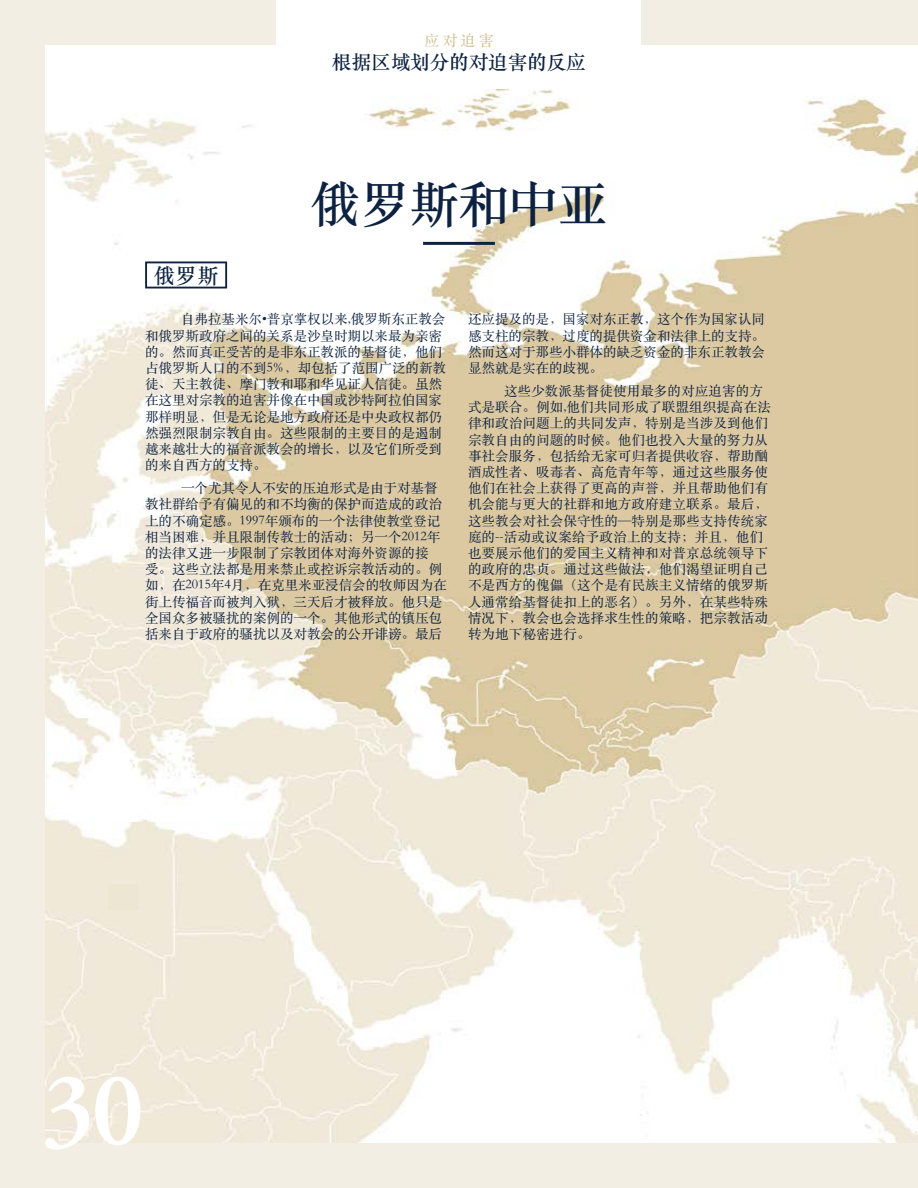
<style>
.page{position:relative;width:918px;height:1188px;background:#fff}
.page>*{position:absolute;margin:0;border:0;box-sizing:border-box;transform-origin:0 0}
.t1{font:600 105px "Adobe Garamond Pro";color:#fff}
.t2{font:49.5px "ST Songti SC Bold";color:#0d2240}
.t3{font:21px "ST Songti SC Bold";color:#0d2240}
.t4{font:19.5px "ST Songti SC Bold";color:#0d2240}
.t5{font:15px "ST Songti SC Regular";color:#d1bd8d}
.t6{font:13.5px/16.2px "ST Songti SC Regular";color:#0d2240}
</style>
<div class="page">
<div style="left:0;top:0;width:873px;height:1188px;background:#f3eee3"></div>
<div style="left:873px;top:0;width:45px;height:1188px;background:#f3eee3"></div>
<img style="left:45px;top:45px;width:873px;height:1098px">
<hr style="left:423px;top:242px;width:72px;height:3px;background:#0d2240">
<svg style="left:145px;top:261px;width:82px;height:27px"></svg>
<div style="left:147px;top:263px;width:78px;height:24px;background:#fff"></div>
<div style="left:277px;top:0;width:364px;height:89px;background:#fff"></div>
<div style="left:108px;top:884px;width:30px;height:25px;background:#ede6d3"></div>
<p class="t5" style="left:424px;top:31px;width:71px">应对迫害</p>
<h3 class="t4" style="left:332px;top:49px;width:255px">根据区域划分的对迫害的反应</h3>
<h2 class="t2" style="left:310px;top:172px;width:298px">俄罗斯和中亚</h2>
<h3 class="t3" style="left:154px;top:262px;width:66px">俄罗斯</h3>
<p class="t6" style="left:145px;top:311px;width:302px;text-indent:36px">自弗拉基米尔•普京掌权以来,俄罗斯东正教会和俄罗斯政府之间的关系是沙皇时期以来最为亲密的。然而真正受苦的是非东正教派的基督徒，他们占俄罗斯人口的不到5%，却包括了范围广泛的新教徒、天主教徒、摩门教和耶和华见证人信徒。虽然在这里对宗教的迫害并像在中国或沙特阿拉伯国家那样明显，但是无论是地方政府还是中央政权都仍然强烈限制宗教自由。这些限制的主要目的是遏制越来越壮大的福音派教会的增长，以及它们所受到的来自西方的支持。</p>
<p class="t6" style="left:145px;top:479px;width:303px;text-indent:36px">一个尤其令人不安的压迫形式是由于对基督教社群给予有偏见的和不均衡的保护而造成的政治上的不确定感。1997年颁布的一个法律使教堂登记相当困难，并且限制传教士的活动；另一个2012年的法律又进一步限制了宗教团体对海外资源的接<br>受。这些立法都是用来禁止或控诉宗教活动的。例如，在2015年4月，在克里米亚浸信会的牧师因为在街上传福音而被判入狱，三天后才被释放。他只是全国众多被骚扰的案例的一个。其他形式的镇压包括来自于政府的骚扰以及对教会的公开诽谤。最后</p>
<p class="t6" style="left:468px;top:311px;width:298px;text-align:justify">还应提及的是，国家对东正教，这个作为国家认同感支柱的宗教，过度的提供资金和法律上的支持。然而这对于那些小群体的缺乏资金的非东正教教会显然就是实在的歧视。</p>
<p class="t6" style="left:468px;top:382px;width:304px;text-indent:36px">这些少数派基督徒使用最多的对应迫害的方式是联合。例如,他们共同形成了联盟组织提高在法律和政治问题上的共同发声，特别是当涉及到他们宗教自由的问题的时候。他们也投入大量的努力从事社会服务，包括给无家可归者提供收容，帮助酗酒成性者、吸毒者、高危青年等，通过这些服务使他们在社会上获得了更高的声誉，并且帮助他们有机会能与更大的社群和地方政府建立联系。最后，这些教会对社会保守性的—特别是那些支持传统家庭的--活动或议案给予政治上的支持；并且，他们也要展示他们的爱国主义精神和对普京总统领导下的政府的忠贞。通过这些做法，他们渴望证明自己不是西方的傀儡（这个是有民族主义情绪的俄罗斯人通常给基督徒扣上的恶名）。另外，在某些特殊情况下，教会也会选择求生性的策略，把宗教活动转为地下秘密进行。</p>
<h1 class="t1" style="left:42px;top:1050px;width:104px">30</h1>
</div>
